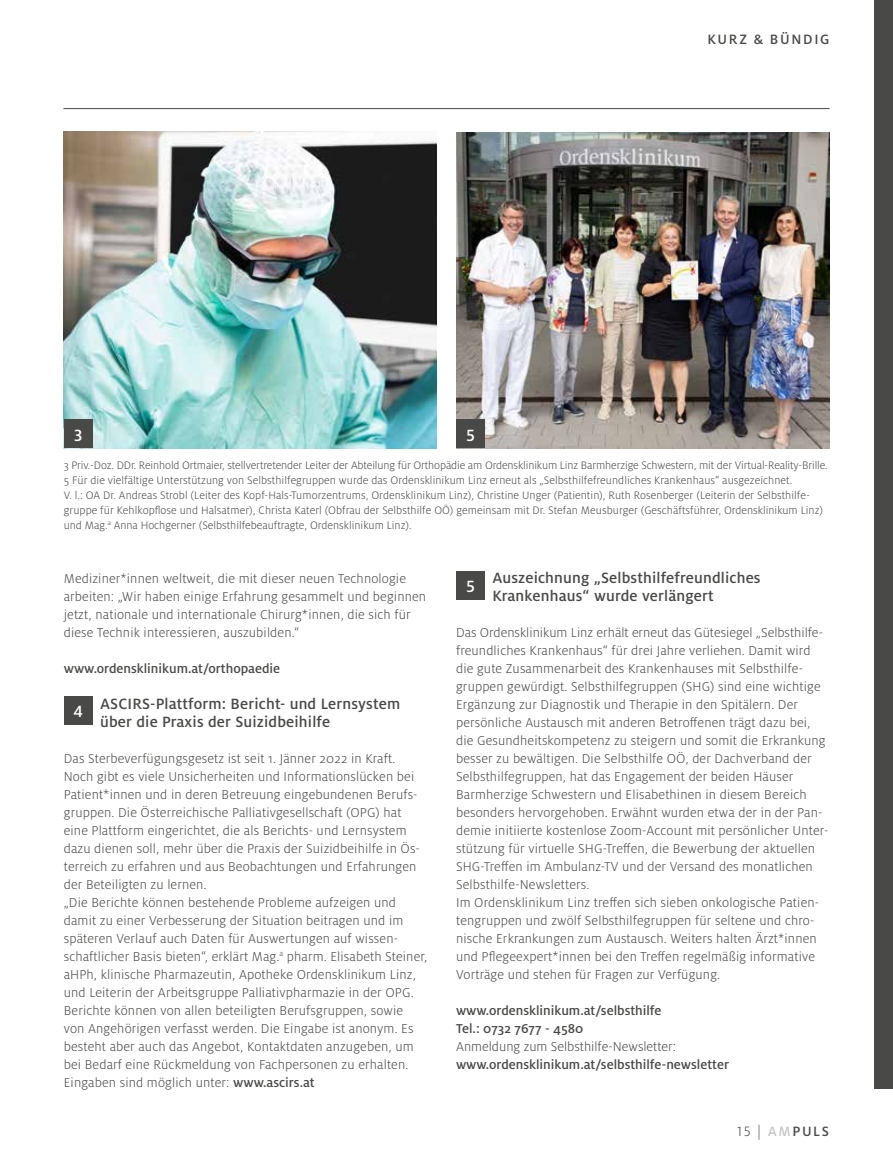
<style>
.page{position:relative;width:893px;height:1174px;background:#fff}
.page>*{position:absolute;margin:0;border:0;box-sizing:border-box;transform-origin:0 0}
.t1{font:500 18px "Milo OT";color:#fff}
.t2{font:500 16.5px/18px "Milo OT";letter-spacing:.01em;color:#494948}
.t3{font:500 15px "Milo OT";letter-spacing:.115em;color:#494948}
.t4{font:300 14.25px/18px "Milo OT";letter-spacing:.01em;color:#494948}
.t5{font:500 14.25px/18px "Milo OT";color:#494948}
.t6{font:300 12px/15px "Milo OT";letter-spacing:.005em;color:#494948}
.s1{font-weight:500}
.s2{font-weight:300}
.s3{color:#c5c6c6}
</style>
<div class="page">
<img style="left:64px;top:132px;width:373px;height:316px">
<img style="left:456px;top:132px;width:373px;height:316px">
<div style="left:64px;top:696px;width:29px;height:28px;background:#494948"></div>
<div style="left:64px;top:419px;width:29px;height:29px;background:#494948"></div>
<div style="left:456px;top:419px;width:29px;height:29px;background:#494948"></div>
<hr style="left:63px;top:108px;width:766px;height:1px;background:#494948">
<div style="left:875px;top:0;width:18px;height:1089px;background:#494948"></div>
<div style="left:456px;top:571px;width:29px;height:29px;background:#494948"></div>
<p class="t1" style="left:73px;top:425px;width:12px">3</p>
<p class="t1" style="left:465px;top:425px;width:12px">5</p>
<p class="t3" style="left:707px;top:31px;width:124px">KURZ &amp; BÜNDIG</p>
<p class="t6" style="left:64px;top:458px;width:765px">3 Priv.-Doz. DDr. Reinhold Ortmaier, stellvertretender Leiter der Abteilung für Orthopädie am Ordensklinikum Linz Barmherzige Schwestern, mit der Virtual-Reality-Brille.<br>5 Für die vielfältige Unterstützung von Selbsthilfegruppen wurde das Ordensklinikum Linz erneut als „Selbsthilfefreundliches Krankenhaus“ ausgezeichnet.<br>V. l.: OA Dr. Andreas Strobl (Leiter des Kopf-Hals-Tumorzentrums, Ordensklinikum Linz), Christine Unger (Patientin), Ruth Rosenberger (Leiterin der Selbsthilfe&shy;gruppe für Kehlkopflose und Halsatmer), Christa Katerl (Obfrau der Selbsthilfe OÖ) gemeinsam mit Dr. Stefan Meusburger (Geschäftsführer, Ordensklinikum Linz) und Mag.<sup>a</sup> Anna Hochgerner (Selbsthilfebeauftragte, Ordensklinikum Linz).</p>
<p class="t4" style="left:64px;top:569px;width:364px">Mediziner*innen weltweit, die mit dieser neuen Technologie arbeiten: „Wir haben einige Erfahrung gesammelt und beginnen jetzt, nationale und internationale Chirurg*innen, die sich für diese Technik interessieren, auszubilden.“</p>
<p class="t5" style="left:64px;top:659px;width:218px">www.ordensklinikum.at/orthopaedie</p>
<p class="t1" style="left:73px;top:702px;width:12px">4</p>
<p class="t2" style="left:100px;top:694px;width:302px">ASCIRS-Plattform: Bericht- und Lernsystem über die Praxis der Suizidbeihilfe</p>
<p class="t4" style="left:64px;top:749px;width:365px">Das Sterbeverfügungsgesetz ist seit 1. Jänner 2022 in Kraft.<br>Noch gibt es viele Unsicherheiten und Informationslücken bei Patient*innen und in deren Betreuung eingebundenen Berufs&shy;gruppen. Die Österreichische Palliativgesellschaft (OPG) hat eine Plattform eingerichtet, die als Berichts- und Lernsystem dazu dienen soll, mehr über die Praxis der Suizidbeihilfe in Ös&shy;terreich zu erfahren und aus Beobachtungen und Erfahrungen der Beteiligten zu lernen.<br>„Die Berichte können bestehende Probleme aufzeigen und damit zu einer Verbesserung der Situation beitragen und im späteren Verlauf auch Daten für Auswertungen auf wissen&shy;schaftlicher Basis bieten“, erklärt Mag.<sup>a</sup> pharm. Elisabeth Steiner, aHPh, klinische Pharmazeutin, Apotheke Ordensklinikum Linz, und Leiterin der Arbeitsgruppe Palliativpharmazie in der OPG.<br>Berichte können von allen beteiligten Berufsgruppen, sowie von Angehörigen verfasst werden. Die Eingabe ist anonym. Es besteht aber auch das Angebot, Kontaktdaten anzugeben, um bei Bedarf eine Rückmeldung von Fachpersonen zu erhalten.<br>Eingaben sind möglich unter: <span class="s1">www.ascirs.at</span></p>
<p class="t1" style="left:465px;top:577px;width:12px">5</p>
<p class="t2" style="left:492px;top:568px;width:270px">Auszeichnung „Selbsthilfefreundliches<br>Krankenhaus“ wurde verlängert</p>
<p class="t4" style="left:456px;top:623px;width:374px">Das Ordensklinikum Linz erhält erneut das Gütesiegel „Selbsthilfe&shy;freundliches Krankenhaus“ für drei Jahre verliehen. Damit wird die gute Zusammenarbeit des Krankenhauses mit Selbsthilfe&shy;gruppen gewürdigt. Selbsthilfegruppen (SHG) sind eine wichtige Ergänzung zur Diagnostik und Therapie in den Spitälern. Der persönliche Austausch mit anderen Betroffenen trägt dazu bei, die Gesundheitskompetenz zu steigern und somit die Erkrankung besser zu bewältigen. Die Selbsthilfe OÖ, der Dachverband der Selbsthilfegruppen, hat das Engagement der beiden Häuser Barmherzige Schwestern und Elisabethinen in diesem Bereich besonders hervorgehoben. Erwähnt wurden etwa der in der Pan&shy;demie initiierte kostenlose Zoom-Account mit persönlicher Unter&shy;stützung für virtuelle SHG-Treffen, die Bewerbung der aktuellen SHG-Treffen im Ambulanz-TV und der Versand des monatlichen Selbsthilfe-Newsletters.<br>Im Ordensklinikum Linz treffen sich sieben onkologische Patien&shy;tengruppen und zwölf Selbsthilfegruppen für seltene und chro&shy;nische Erkrankungen zum Austausch. Weiters halten Ärzt*innen und Pflegeexpert*innen bei den Treffen regelmäßig informative Vorträge und stehen für Fragen zur Verfügung.</p>
<p class="t5" style="left:456px;top:1001px;width:207px">www.ordensklinikum.at/selbsthilfe<br>Tel.: 0732 7677 - 4580</p>
<p class="t4" style="left:456px;top:1037px;width:221px">Anmeldung zum Selbsthilfe-Newsletter:</p>
<p class="t5" style="left:456px;top:1055px;width:274px">www.ordensklinikum.at/selbsthilfe-newsletter</p>
<p class="t3" style="left:737px;top:1122px;width:93px"><span class="s2">15 |</span> <span class="s3">AM</span>PULS</p>
</div>
